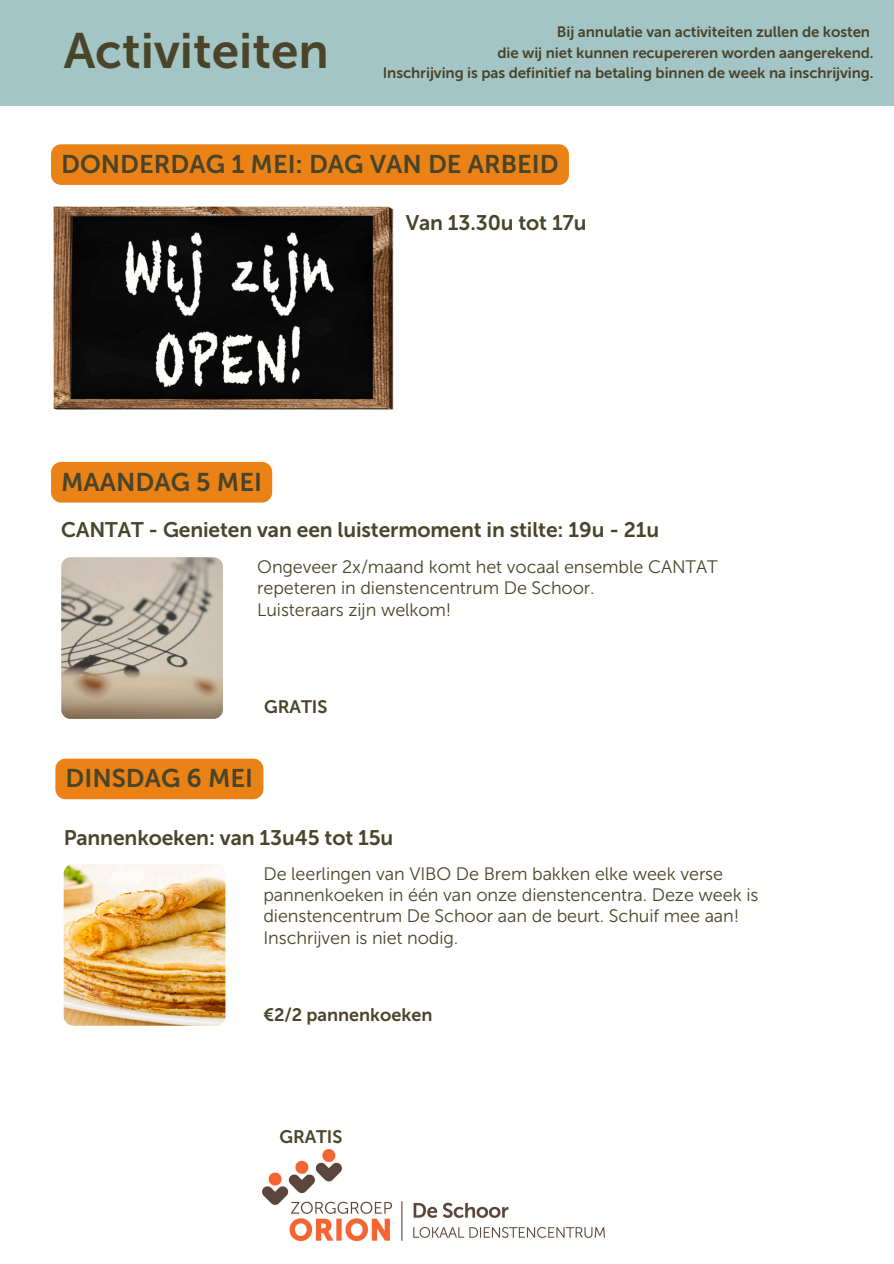
<style>
.page{position:relative;width:894px;height:1264px;background:#fff}
.page>*{position:absolute;margin:0;border:0;box-sizing:border-box;transform-origin:0 0}
.t1{font:49.5px "Museo Sans 700";color:#49442a}
.t2{font:25.5px "Museo Sans 700";color:#49442a}
.t3{font:21px "Museo Sans 700";letter-spacing:-.005em;color:#49442a}
.t4{font:18px/21.5px "Museo Sans 300";letter-spacing:-.005em;color:#49442a}
.t5{font:18px "Museo Sans 700";color:#49442a}
.t6{font:15px "Museo Sans 700";letter-spacing:-.005em;color:#49442a}
</style>
<div class="page">
<div style="left:0;top:0;width:893px;height:105px;background:#a4c5c6"></div>
<img style="left:262px;top:1149px;width:342px;height:91px">
<img style="left:61px;top:557px;width:162px;height:162px;border-radius:9px">
<img style="left:53px;top:206px;width:341px;height:204px">
<div style="left:51px;top:144px;width:517px;height:41px;background:#eb8215"></div>
<div style="left:51px;top:462px;width:221px;height:40px;background:#eb8215"></div>
<div style="left:55px;top:758px;width:208px;height:41px;background:#eb8215"></div>
<img style="left:64px;top:864px;width:161px;height:161px;border-radius:9px">
<p class="t1" style="left:64px;top:21px;width:267px">Activiteiten</p>
<p class="t6" style="left:556px;top:23px;width:314px">Bij annulatie van activiteiten zullen de kosten</p>
<h2 class="t6" style="left:497px;top:43px;width:378px">die wij niet kunnen recupereren worden aangerekend.</h2>
<p class="t6" style="left:382px;top:64px;width:492px">Inschrijving is pas definitief na betaling binnen de week na inschrijving.</p>
<h2 class="t2" style="left:61px;top:149px;width:499px">DONDERDAG 1 MEI: DAG VAN DE ARBEID</h2>
<h6 class="t3" style="left:405px;top:210px;width:182px">Van 13.30u tot 17u</h6>
<h3 class="t2" style="left:61px;top:466px;width:202px">MAANDAG 5 MEI</h3>
<h6 class="t3" style="left:61px;top:517px;width:599px">CANTAT - Genieten van een luistermoment in stilte: 19u - 21u</h6>
<h4 class="t4" style="left:257px;top:556px;width:462px">Ongeveer 2x/maand komt het vocaal ensemble CANTAT repeteren in dienstencentrum De Schoor.<br>Luisteraars zijn welkom!</h4>
<h2 class="t5" style="left:264px;top:696px;width:65px">GRATIS</h2>
<h3 class="t2" style="left:66px;top:763px;width:189px">DINSDAG 6 MEI</h3>
<h5 class="t3" style="left:64px;top:825px;width:331px">Pannenkoeken: van 13u45 tot 15u</h5>
<p class="t4" style="left:263px;top:862px;width:496px">De leerlingen van VIBO De Brem bakken elke week verse pannenkoeken in één van onze dienstencentra. Deze week is dienstencentrum De Schoor aan de beurt. Schuif mee aan!<br>Inschrijven is niet nodig.</p>
<h4 class="t5" style="left:263px;top:1003px;width:170px">€2/2 pannenkoeken</h4>
<h3 class="t5" style="left:279px;top:1126px;width:64px">GRATIS</h3>
</div>
